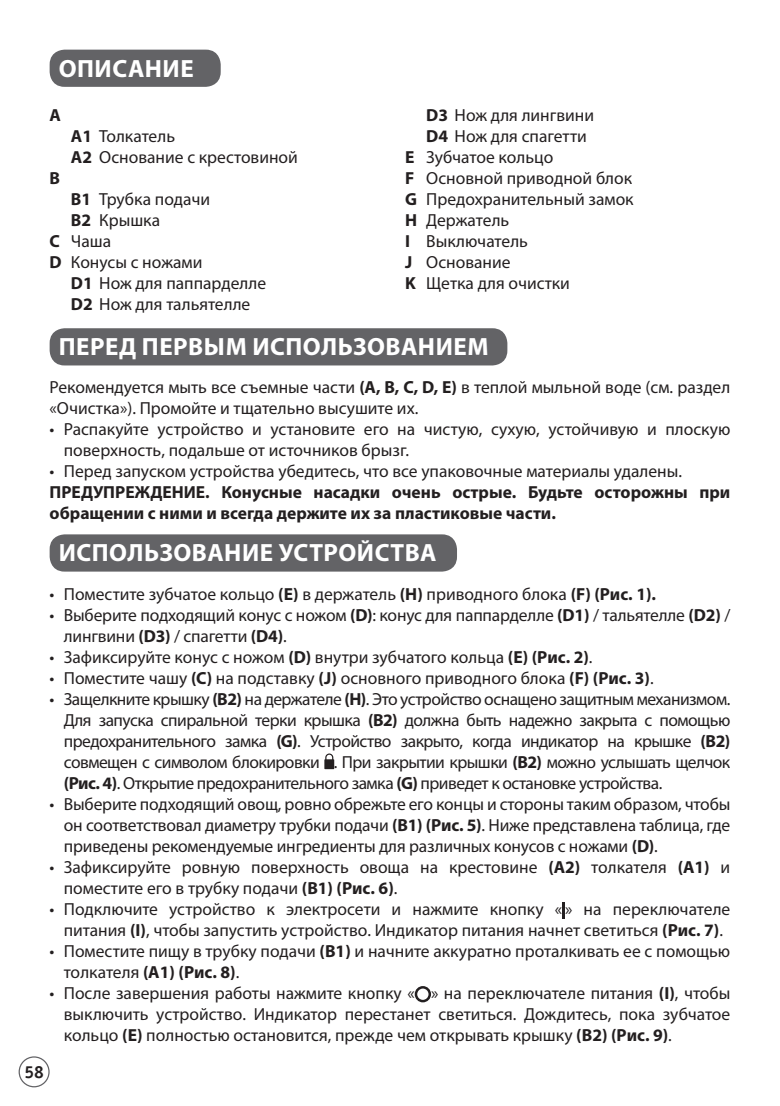
<style>
.page{position:relative;width:780px;height:1106px;background:#fff}
.page>*{position:absolute;margin:0;border:0;box-sizing:border-box;transform-origin:0 0}
.moulinex--heading1{font:700 25px "Myriad Pro";letter-spacing:.02em;color:#fff}
.moulinex--body{font:17.5px/21px "Myriad Pro";color:#231f20}
.moulinex--body-2{font:700 17.5px/21px "Myriad Pro";color:#231f20}
.t1{font:700 17.5px "Officina Sans";color:#231f20}
.s1{font-weight:700}
</style>
<div class="page">
<div style="left:19px;top:1056px;width:31px;height:31px;border:1px solid #636366;border-radius:50%"></div>
<div style="left:50px;top:50px;width:171px;height:37px;background:#636366;border-radius:15px"></div>
<div style="left:50px;top:328px;width:457px;height:37px;background:#636366;border-radius:15px"></div>
<div style="left:50px;top:534px;width:407px;height:37px;background:#636366;border-radius:15px"></div>
<svg style="left:324px;top:753px;width:10px;height:16px"></svg>
<svg style="left:562px;top:902px;width:3px;height:16px"></svg>
<div style="left:414px;top:986px;width:17px;height:16px;border:2px solid #231f20;border-radius:50%"></div>
<p class="moulinex--heading1" style="left:59px;top:52px;width:136px">ОПИСАНИЕ</p>
<p class="moulinex--body-2" style="left:50px;top:104px;width:13px">A</p>
<p class="moulinex--body-2" style="left:50px;top:167px;width:12px">B</p>
<p class="moulinex--body" style="left:71px;top:126px;width:106px"><span class="s1">A1</span> Толкатель</p>
<p class="moulinex--body" style="left:71px;top:147px;width:228px"><span class="s1">A2</span> Основание с крестовиной</p>
<p class="moulinex--body" style="left:71px;top:189px;width:141px"><span class="s1">B1</span> Трубка подачи</p>
<p class="moulinex--body" style="left:71px;top:210px;width:91px"><span class="s1">B2</span> Крышка</p>
<p class="moulinex--body" style="left:50px;top:231px;width:63px"><span class="s1">C</span> Чаша</p>
<p class="moulinex--body" style="left:50px;top:252px;width:154px"><span class="s1">D</span> Конусы с ножами</p>
<p class="moulinex--body" style="left:71px;top:273px;width:197px"><span class="s1">D1</span> Нож для паппарделле</p>
<p class="moulinex--body" style="left:71px;top:294px;width:181px"><span class="s1">D2</span> Нож для тальятелле</p>
<p class="moulinex--body" style="left:426px;top:105px;width:169px"><span class="s1">D3</span> Нож для лингвини</p>
<p class="moulinex--body" style="left:426px;top:126px;width:162px"><span class="s1">D4</span> Нож для спагетти</p>
<p class="moulinex--body" style="left:405px;top:147px;width:150px"><span class="s1">E</span> Зубчатое кольцо</p>
<p class="moulinex--body" style="left:405px;top:168px;width:229px"><span class="s1">F</span> Основной приводной блок</p>
<p class="moulinex--body" style="left:405px;top:189px;width:230px"><span class="s1">G</span> Предохранительный замок</p>
<p class="moulinex--body" style="left:405px;top:210px;width:106px"><span class="s1">H</span> Держатель</p>
<p class="moulinex--body" style="left:405px;top:231px;width:124px"><span class="s1">I</span> Выключатель</p>
<p class="moulinex--body" style="left:405px;top:252px;width:107px"><span class="s1">J</span> Основание</p>
<p class="moulinex--body" style="left:405px;top:273px;width:166px"><span class="s1">K</span> Щетка для очистки</p>
<p class="moulinex--heading1" style="left:59px;top:330px;width:431px">ПЕРЕД ПЕРВЫМ ИСПОЛЬЗОВАНИЕМ</p>
<p class="moulinex--body" style="left:50px;top:376px;width:682px">Рекомендуется мыть все съемные части <span class="s1">(A, B, C, D, E)</span> в теплой мыльной воде (см. раздел «Очистка»). Промойте и тщательно высушите их.</p>
<p class="moulinex--body" style="left:64px;top:418px;width:668px;text-indent:-14px">• Распакуйте устройство и установите его на чистую, сухую, устойчивую и плоскую поверхность, подальше от источников брызг.</p>
<p class="moulinex--body" style="left:50px;top:460px;width:634px">• Перед запуском устройства убедитесь, что все упаковочные материалы удалены.</p>
<p class="moulinex--body-2" style="left:50px;top:481px;width:682px">ПРЕДУПРЕЖДЕНИЕ. Конусные насадки очень острые. Будьте осторожны при обращении с ними и всегда держите их за пластиковые части.</p>
<p class="moulinex--heading1" style="left:59px;top:536px;width:379px">ИСПОЛЬЗОВАНИЕ УСТРОЙСТВА</p>
<p class="moulinex--body" style="left:50px;top:583px;width:608px">• Поместите зубчатое кольцо <span class="s1">(E)</span> в держатель <span class="s1">(H)</span> приводного блока <span class="s1">(F) (Рис. 1).</span></p>
<p class="moulinex--body" style="left:64px;top:604px;width:668px;text-indent:-14px">• Выберите подходящий конус с ножом <span class="s1">(D)</span>: конус для паппарделле <span class="s1">(D1)</span> / тальятелле <span class="s1">(D2)</span> / лингвини <span class="s1">(D3)</span> / спагетти <span class="s1">(D4)</span>.</p>
<p class="moulinex--body" style="left:50px;top:646px;width:544px">• Зафиксируйте конус с ножом <span class="s1">(D)</span> внутри зубчатого кольца <span class="s1">(E) (Рис. 2)</span>.</p>
<p class="moulinex--body" style="left:50px;top:667px;width:605px">• Поместите чашу <span class="s1">(C)</span> на подставку <span class="s1">(J)</span> основного приводного блока <span class="s1">(F) (Рис. 3)</span>.</p>
<p class="moulinex--body" style="left:64px;top:688px;width:668px;text-align:justify;text-indent:-14px">• Защелкните крышку <span class="s1">(B2)</span> на держателе <span class="s1">(H)</span>. Это устройство оснащено защитным механизмом.<br>Для запуска спиральной терки крышка <span class="s1">(B2)</span> должна быть надежно закрыта с помощью предохранительного замка <span class="s1">(G)</span>. Устройство закрыто, когда индикатор на крышке <span class="s1">(B2) </span>совмещен с символом блокировки . При закрытии крышки <span class="s1">(B2)</span> можно услышать щелчок <span class="s1">(Рис. 4)</span>. Открытие предохранительного замка <span class="s1">(G)</span> приведет к остановке устройства.</p>
<p class="moulinex--body" style="left:64px;top:793px;width:668px;text-align:justify;text-indent:-14px">• Выберите подходящий овощ, ровно обрежьте его концы и стороны таким образом, чтобы он соответствовал диаметру трубки подачи <span class="s1">(B1) (Рис. 5)</span>. Ниже представлена таблица, где приведены рекомендуемые ингредиенты для различных конусов с ножами <span class="s1">(D)</span>.</p>
<p class="moulinex--body" style="left:64px;top:856px;width:668px;text-indent:-14px">• Зафиксируйте ровную поверхность овоща на крестовине <span class="s1">(A2)</span> толкателя <span class="s1">(A1)</span> и поместите его в трубку подачи <span class="s1">(B1) (Рис. 6)</span>.</p>
<p class="moulinex--body" style="left:50px;top:898px;width:682px;text-align:center">• Подключите устройство к электросети и нажмите кнопку « » на переключателе питания <span class="s1">(I)</span>, чтобы запустить устройство. Индикатор питания начнет светиться <span class="s1">(Рис. 7)</span>.</p>
<p class="moulinex--body" style="left:64px;top:940px;width:668px;text-indent:-14px">• Поместите пищу в трубку подачи <span class="s1">(B1)</span> и начните аккуратно проталкивать ее с помощью толкателя <span class="s1">(A1) (Рис. 8)</span>.</p>
<p class="moulinex--body" style="left:64px;top:982px;width:668px;text-align:justify;text-indent:-14px">• После завершения работы нажмите кнопку « » на переключателе питания <span class="s1">(I)</span>, чтобы выключить устройство. Индикатор перестанет светиться. Дождитесь, пока зубчатое кольцо <span class="s1">(E)</span> полностью остановится, прежде чем открывать крышку <span class="s1">(B2) (Рис. 9)</span>.</p>
<p class="t1" style="left:24px;top:1061px;width:21px">58</p>
</div>
